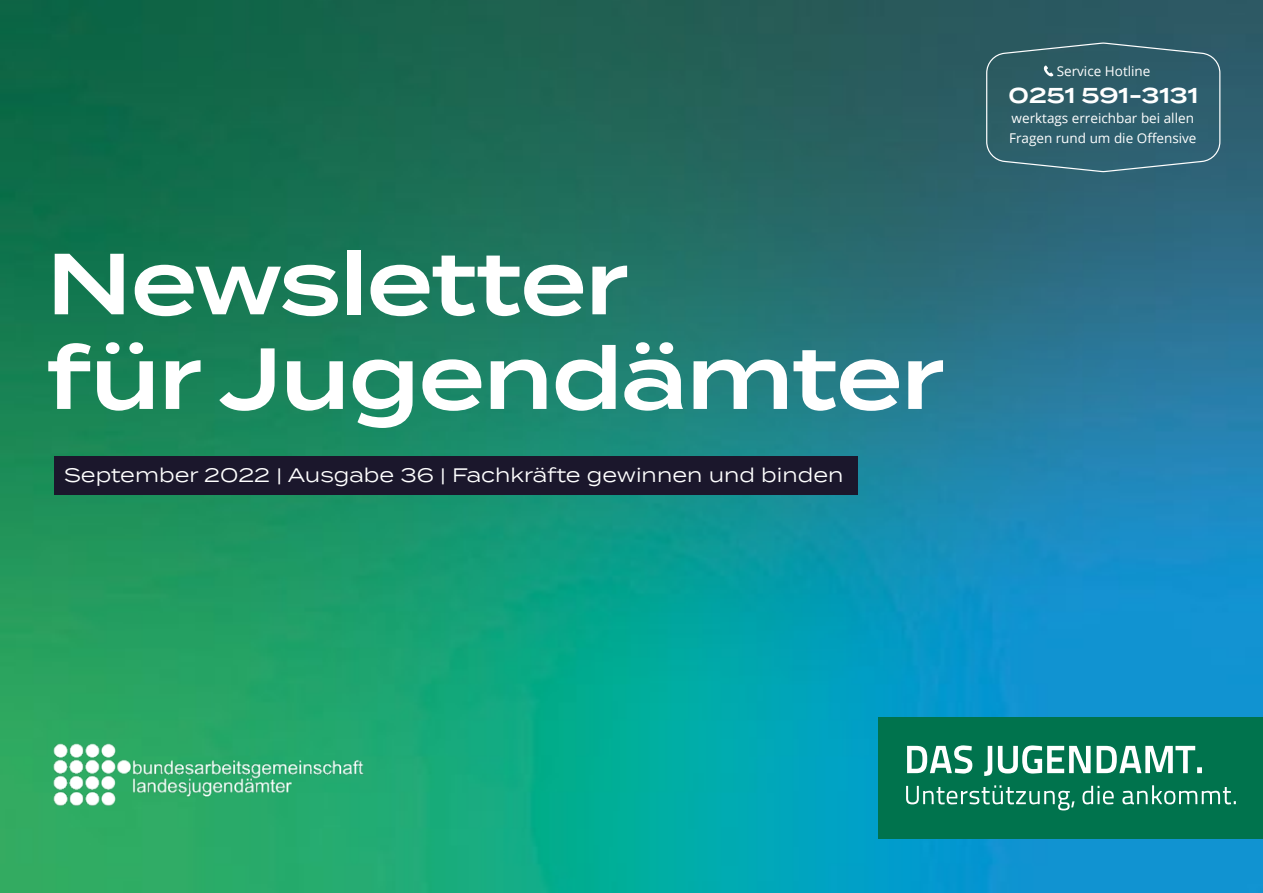
<style>
.page{position:relative;width:1263px;height:893px;background:#fff}
.page>*{position:absolute;margin:0;border:0;box-sizing:border-box;transform-origin:0 0}
.t1{font:600 86.55px/94.7px "Termina";letter-spacing:-.01em;color:#fff}
.t2{font:600 21.6px "Termina";color:#fff}
.t3{font:19.5px "Termina";color:#fff}
.t4{font:13.5px/19.5px "Open Sans";color:#fff}
</style>
<div class="page">
<img style="left:0;top:0;width:1263px;height:893px">
<div style="left:878px;top:717px;width:385px;height:122px;background:#00734d"></div>
<svg style="left:906px;top:745px;width:330px;height:65px"></svg>
<div style="left:54px;top:456px;width:804px;height:39px;background:#1b172c"></div>
<svg style="left:985px;top:42px;width:236px;height:131px;background:#32616e"></svg>
<img style="left:50px;top:740px;width:316px;height:69px">
<h1 class="t1" style="left:47px;top:236px;width:899px">Newsletter<br>für Jugendämter</h1>
<h3 class="t3" style="left:64px;top:461px;width:781px">September 2022 | Ausgabe 36 | Fachkräfte gewinnen und binden</h3>
<p class="t4" style="left:1057px;top:61px;width:95px">Service Hotline</p>
<h2 class="t2" style="left:1009px;top:80px;width:191px">0251 591-3131</h2>
<p class="t4" style="left:1009px;top:108px;width:189px">werktags erreichbar bei allen<br>Fragen rund um die Offensive</p>
</div>
